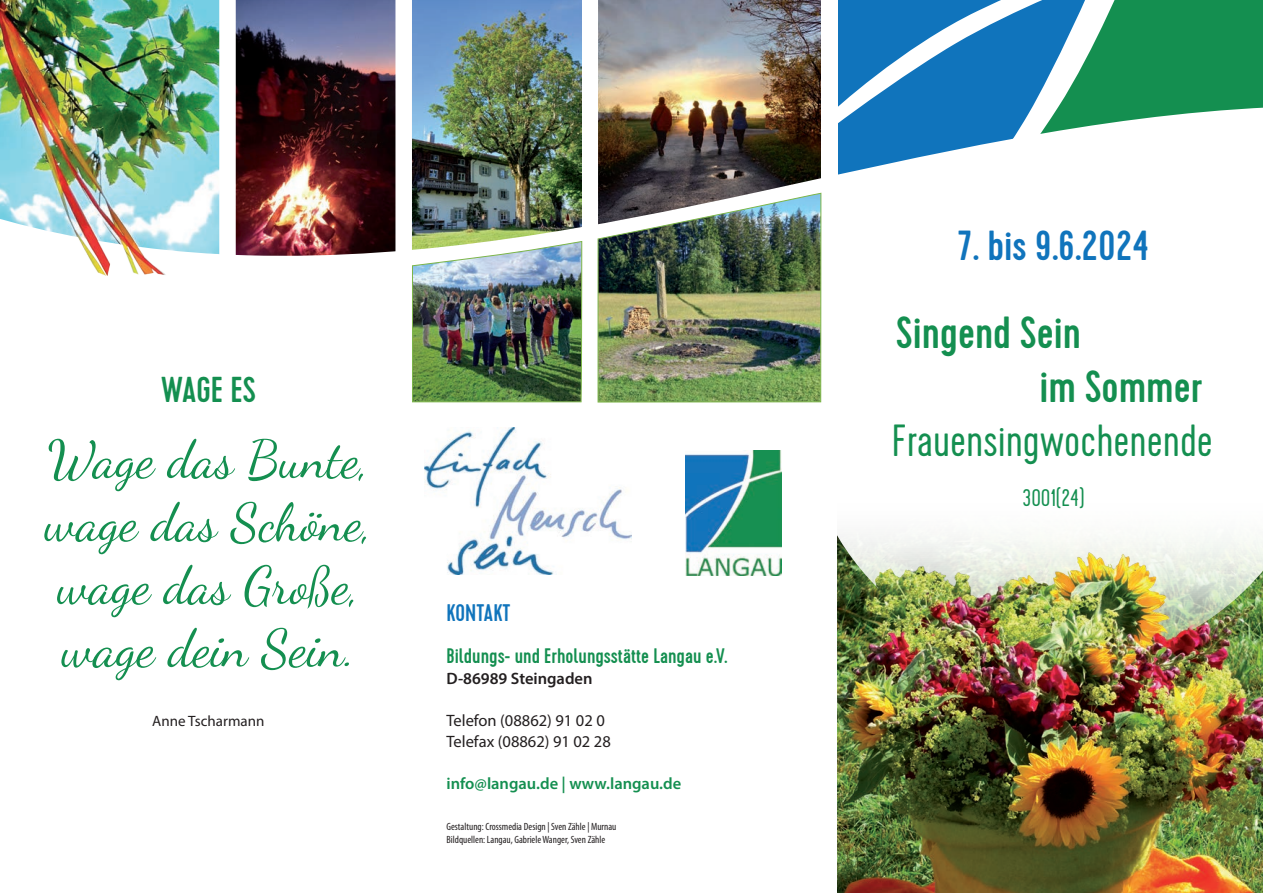
<style>
.page{position:relative;width:1263px;height:893px;background:#fff}
.page>*{position:absolute;margin:0;border:0;box-sizing:border-box;transform-origin:0 0}
.Lauftext{font:52.5px "Dancing Script";color:#148f50}
.t1{font:300 45px "Cervo";color:#148f50}
.t2{font:500 45px "Cervo";color:#148f50}
.t3{font:500 42px "Cervo";color:#1074bc}
.Überschrift_1{font:500 36px "Cervo";color:#148f50}
.t4{font:300 24px "Cervo";color:#148f50}
.Überschrift_1-2{font:500 24px "Cervo";color:#1074bc}
.Überschrift_2{font:500 21px "Cervo";color:#148f50}
.Lauftext-2{font:16.5px "Myriad Pro";color:#231f20}
.Lauftext-3{font:600 16.5px "Myriad Pro";color:#148f50}
.Lauftext-4{font:600 16.5px "Myriad Pro";color:#231f20}
.Lauftext-5{font:15px "Myriad Pro";color:#231f20}
.Lauftext-6{font:condensed 10.5px "Myriad Pro";color:#231f20}
.s1{font-size:43.5px}
</style>
<div class="page">
<img style="left:838px;top:664px;width:425px;height:229px">
<svg style="left:838px;top:0;width:101px;height:105px;fill:#1074bc"></svg>
<svg style="left:939px;top:0;width:324px;height:105px;background:#32958b"></svg>
<img style="left:801px;top:385px;width:462px;height:279px">
<img style="left:686px;top:451px;width:96px;height:125px">
<img style="left:236px;top:0;width:159px;height:105px">
<img style="left:598px;top:0;width:223px;height:105px">
<img style="left:412px;top:0;width:170px;height:105px">
<img style="left:104px;top:105px;width:1159px;height:280px">
<img style="left:0;top:0;width:227px;height:275px">
<img style="left:598px;top:193px;width:223px;height:209px">
<img style="left:412px;top:241px;width:170px;height:161px">
<div style="left:395px;top:0;width:17px;height:402px;background:#fff"></div>
<img style="left:424px;top:427px;width:207px;height:148px">
<p class="Überschrift_1" style="left:161px;top:368px;width:97px">WAGE ES</p>
<p class="Lauftext" style="left:47px;top:419px;width:324px">Wage das Bunte,</p>
<p class="Lauftext" style="left:44px;top:482px;width:330px">wage das Schöne,</p>
<p class="Lauftext" style="left:57px;top:545px;width:304px">wage das Große,</p>
<p class="Lauftext" style="left:61px;top:608px;width:295px">wage dein Sein.</p>
<p class="Lauftext-5" style="left:152px;top:712px;width:114px">Anne Tscharmann</p>
<p class="Überschrift_1-2" style="left:446px;top:599px;width:65px">KONTAKT</p>
<p class="Überschrift_2" style="left:446px;top:643px;width:282px">Bildungs- und Erholungsstätte Langau e.V.</p>
<p class="Lauftext-4" style="left:446px;top:668px;width:148px">D-86989 Steingaden</p>
<p class="Lauftext-2" style="left:446px;top:710px;width:160px">Telefon (08862) 91 02 0</p>
<p class="Lauftext-2" style="left:446px;top:731px;width:166px">Telefax (08862) 91 02 28</p>
<p class="Lauftext-3" style="left:446px;top:773px;width:236px">info@langau.de | www.langau.de</p>
<p class="Lauftext-6" style="left:446px;top:821px;width:171px">Gestaltung: Crossmedia Design | Sven Zähle | Murnau</p>
<p class="Lauftext-6" style="left:446px;top:833px;width:160px">Bildquellen: Langau, Gabriele Wanger, Sven Zähle</p>
<p class="t3" style="left:957px;top:221px;width:194px">7. bis 9.6.2024</p>
<p class="t2" style="left:896px;top:306px;width:186px">Singend Sein</p>
<p class="t2" style="left:1039px;top:360px;width:164px">im Somme<span class="s1">r</span></p>
<p class="t1" style="left:892px;top:415px;width:323px">Frauensingwochenende</p>
<p class="t4" style="left:1022px;top:484px;width:63px">3001(24)</p>
</div>
